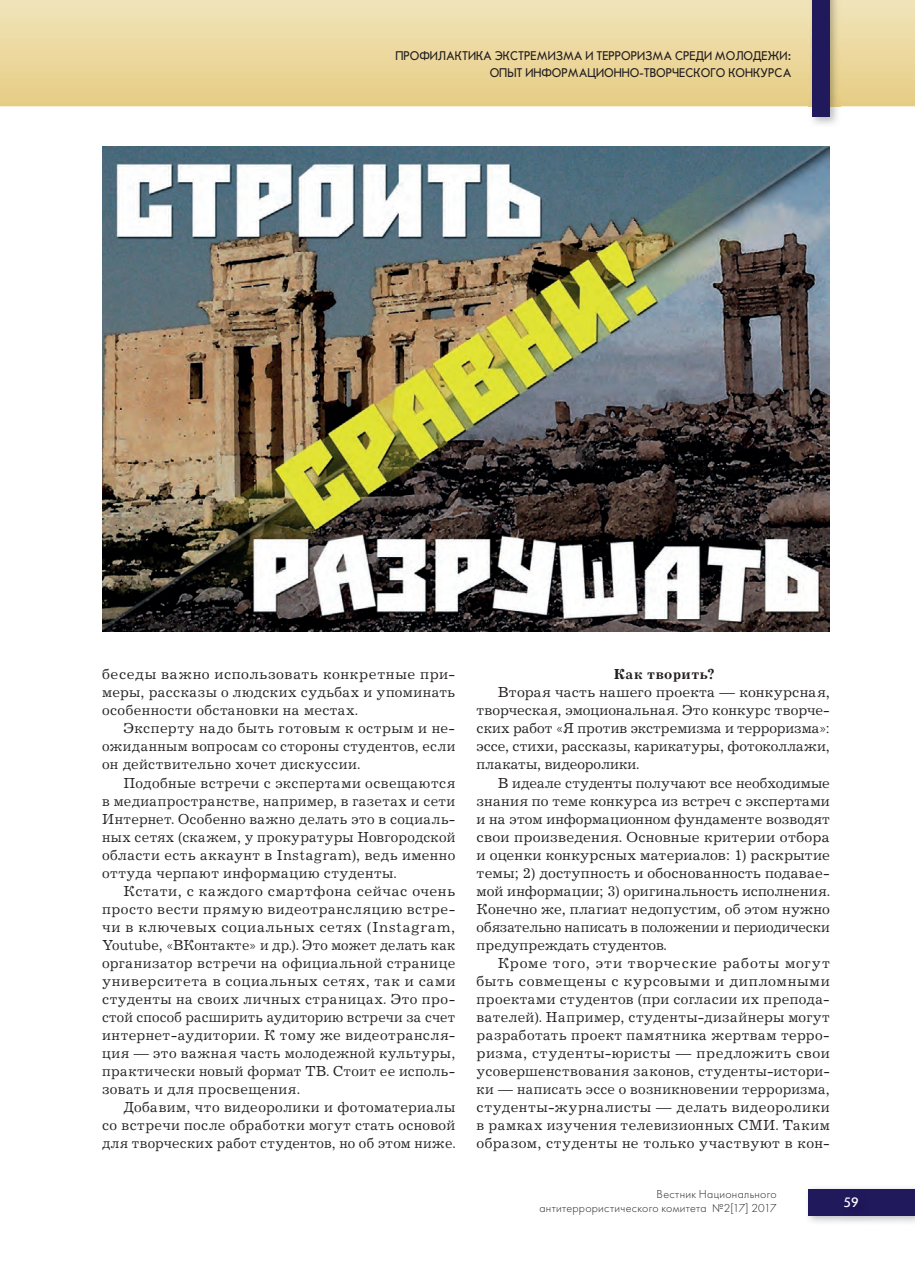
<style>
.page{position:relative;width:915px;height:1276px;background:#fff}
.page>*{position:absolute;margin:0;border:0;box-sizing:border-box;transform-origin:0 0}
.t1{font:15px/18px "Journal C";letter-spacing:.02em;color:#231f20;text-align:justify}
.t2{font:700 15px "Journal C";letter-spacing:.04em;color:#231f20}
.t3{font:14.25px "Journal Sans C";color:#fff}
.t4{font:13.2px/16.5px "Journal Sans C";color:#231f20;text-align:right;scale:.91 1}
.t5{font:12px/14.4px "Futura Light C";letter-spacing:.025em;color:#231f20;text-align:right}
</style>
<div class="page">
<img style="left:102px;top:147px;width:727px;height:484px">
<svg style="left:0;top:0;width:914px;height:106px;background:#ebd89f"></svg>
<img style="left:808px;top:0;width:31px;height:125px">
<div style="left:812px;top:0;width:17px;height:117px;background:#20195c"></div>
<img style="left:807px;top:1188px;width:107px;height:35px">
<div style="left:808px;top:1189px;width:106px;height:26px;background:#20195c"></div>
<img style="left:840px;top:1215px;width:30px;height:5px">
<p class="t4" style="left:395px;top:48px;width:436px">ПРОФИЛАКТИКА ЭКСТРЕМИЗМА И ТЕРРОРИЗМА СРЕДИ МОЛОДЕЖИ:<br>ОПЫТ ИНФОРМАЦИОННО-ТВОРЧЕСКОГО КОНКУРСА</p>
<p class="t1" style="left:102px;top:667px;width:354px">беседы важно использовать конкретные при&shy;меры, рассказы о людских судьбах и упоминать особенности обстановки на местах.</p>
<p class="t1" style="left:102px;top:721px;width:354px;text-indent:21px">Эксперту надо быть готовым к острым и не&shy;ожиданным вопросам со стороны студентов, если он действительно хочет дискуссии.</p>
<p class="t1" style="left:102px;top:775px;width:354px;text-indent:21px">Подобные встречи с экспертами освещаются в медиапространстве, например, в газетах и сети Интернет. Особенно важно делать это в социаль&shy;ных сетях (скажем, у прокуратуры Новгородской области есть аккаунт в Instagram), ведь именно оттуда черпают информацию студенты.</p>
<p class="t1" style="left:102px;top:883px;width:354px;text-indent:21px">Кстати, с каждого смартфона сейчас очень просто вести прямую видеотрансляцию встре&shy;чи в ключевых социальных сетях (Instagram, Youtube, «ВКонтакте» и др.). Это может делать как организатор встречи на официальной странице университета в социальных сетях, так и сами студенты на своих личных страницах. Это про&shy;стой способ расширить аудиторию встречи за счет интернет-аудитории. К тому же видеотрансля&shy;ция — это важная часть молодежной культуры, практически новый формат ТВ. Стоит ее исполь&shy;зовать и для просвещения.</p>
<p class="t1" style="left:102px;top:1099px;width:354px;text-indent:21px">Добавим, что видеоролики и фотоматериалы со встречи после обработки могут стать основой для творческих работ студентов, но об этом ниже.</p>
<p class="t2" style="left:613px;top:666px;width:102px">Как творить?</p>
<p class="t1" style="left:476px;top:685px;width:354px;text-indent:21px">Вторая часть нашего проекта — конкурсная, творческая, эмоциональная. Это конкурс творче&shy;ских работ «Я против экстремизма и терроризма»: эссе, стихи, рассказы, карикатуры, фотоколлажи, плакаты, видеоролики.</p>
<p class="t1" style="left:476px;top:775px;width:355px;text-indent:21px">В идеале студенты получают все необходимые знания по теме конкурса из встреч с экспертами и на этом информационном фундаменте возводят свои произведения. Основные критерии отбора и оценки конкурсных материалов: 1) раскрытие темы; 2) доступность и обоснованность подавае&shy;мой информации; 3) оригинальность исполнения.<br>Конечно же, плагиат недопустим, об этом нужно обязательно написать в положении и периодически предупреждать студентов.</p>
<p class="t1" style="left:476px;top:955px;width:354px;text-indent:21px">Кроме того, эти творческие работы могут быть совмещены с курсовыми и дипломными проектами студентов (при согласии их препода&shy;вателей). Например, студенты-дизайнеры могут разработать проект памятника жертвам терро&shy;ризма, студенты-юристы — предложить свои усовершенствования законов, студенты-истори&shy;ки — написать эссе о возникновении терроризма, студенты-журналисты — делать видеоролики в рамках изучения телевизионных СМИ. Таким образом, студенты не только участвуют в кон-</p>
<p class="t5" style="left:539px;top:1187px;width:239px">Вестник Национального антитеррористического комитета №2[17] 2017</p>
<p class="t3" style="left:843px;top:1195px;width:17px">59</p>
</div>
